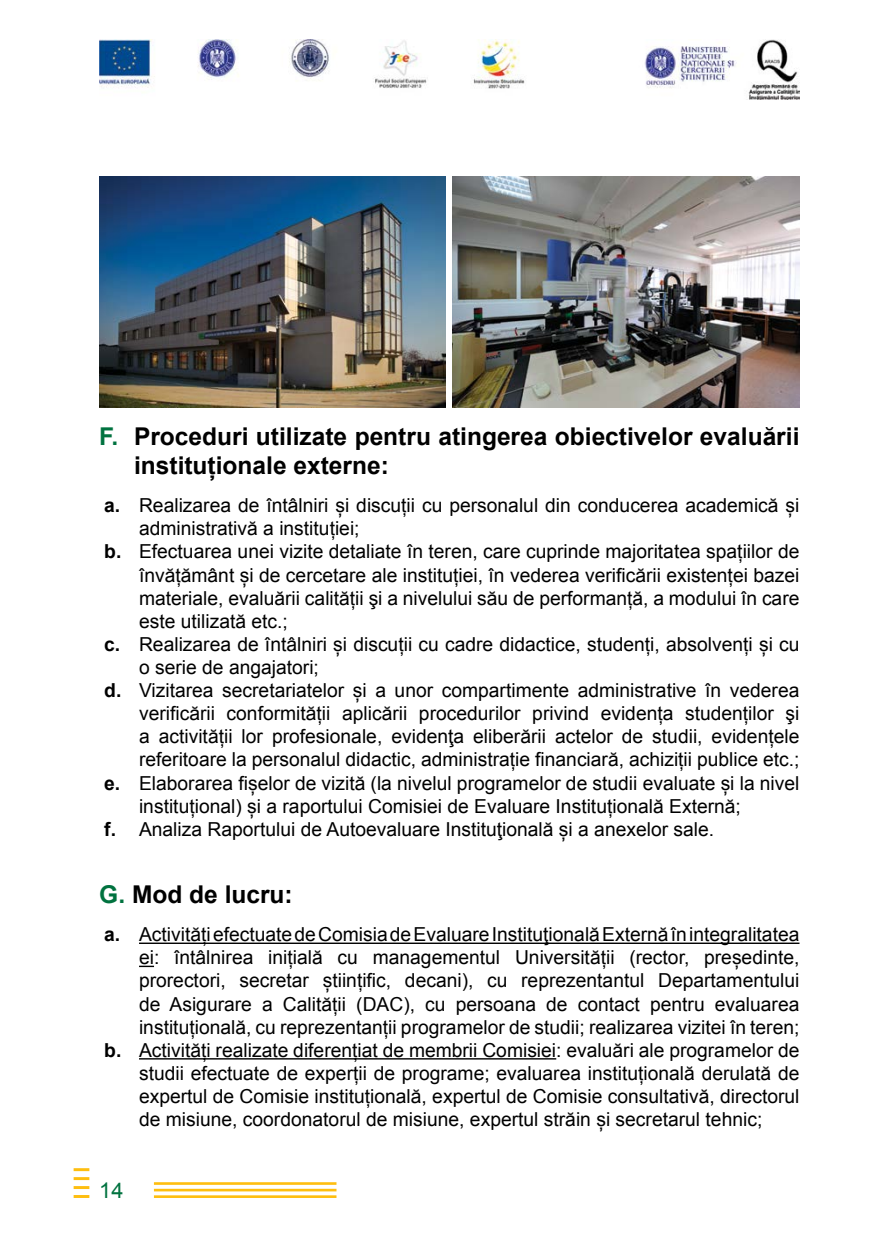
<style>
.page{position:relative;width:874px;height:1241px;background:#fff}
.page>*{position:absolute;margin:0;border:0;box-sizing:border-box;transform-origin:0 0}
.t1{font:700 24.5px/29.4px "Arial";color:#000}
.t2{font:21.7px "Arial";color:#00723f}
.t3{font:19.25px "Arial";color:#000}
.s1{color:#00723f}
.s2{font-weight:700}
</style>
<div class="page">
<hr style="left:74px;top:1194px;width:15px;height:3px;background:#febe10">
<hr style="left:74px;top:1185px;width:15px;height:3px;background:#febe10">
<hr style="left:74px;top:1176px;width:15px;height:3px;background:#febe10">
<hr style="left:74px;top:1167px;width:15px;height:3px;background:#febe10">
<hr style="left:154px;top:1181px;width:182px;height:3px;background:#febe10">
<hr style="left:154px;top:1188px;width:182px;height:3px;background:#febe10">
<hr style="left:154px;top:1195px;width:182px;height:2px;background:#febe10">
<img style="left:99px;top:40px;width:700px;height:59px">
<hr style="left:139px;top:942px;width:660px;height:1px;background:#000">
<svg style="left:139px;top:965px;width:15px;height:1px"></svg>
<hr style="left:139px;top:1057px;width:417px;height:2px;background:#000">
<img style="left:99px;top:176px;width:346px;height:231px">
<img style="left:452px;top:176px;width:347px;height:231px">
<p class="t1" style="left:134px;top:422px;width:666px;text-indent:-35px"><span class="s1">F.</span> Proceduri utilizate pentru atingerea obiectivelor evaluării instituționale externe:</p>
<p class="t3" style="left:104px;top:492px;width:696px"><span class="s2">a.</span> Realizarea de întâlniri și discuții cu personalul din conducerea academică și</p>
<p class="t3" style="left:139px;top:516px;width:222px">administrativă a instituției;</p>
<p class="t3" style="left:104px;top:539px;width:696px"><span class="s2">b.</span> Efectuarea unei vizite detaliate în teren, care cuprinde majoritatea spațiilor de</p>
<p class="t3" style="left:139px;top:562px;width:661px">învățământ și de cercetare ale instituției, în vederea verificării existenței bazei</p>
<p class="t3" style="left:139px;top:585px;width:661px">materiale, evaluării calității şi a nivelului său de performanță, a modului în care</p>
<p class="t3" style="left:139px;top:608px;width:150px">este utilizată etc.;</p>
<p class="t3" style="left:104px;top:631px;width:696px"><span class="s2">c.</span> Realizarea de întâlniri și discuții cu cadre didactice, studenți, absolvenți și cu</p>
<p class="t3" style="left:139px;top:654px;width:181px">o serie de angajatori;</p>
<p class="t3" style="left:104px;top:677px;width:696px"><span class="s2">d.</span> Vizitarea secretariatelor și a unor compartimente administrative în vederea</p>
<p class="t3" style="left:139px;top:700px;width:661px">verificării conformității aplicării procedurilor privind evidența studenților şi</p>
<p class="t3" style="left:139px;top:723px;width:661px">a activității lor profesionale, evidenţa eliberării actelor de studii, evidențele</p>
<p class="t3" style="left:139px;top:747px;width:661px">referitoare la personalul didactic, administrație financiară, achiziții publice etc.;</p>
<p class="t3" style="left:104px;top:770px;width:696px"><span class="s2">e.</span> Elaborarea fișelor de vizită (la nivelul programelor de studii evaluate și la nivel</p>
<p class="t3" style="left:139px;top:793px;width:603px">instituțional) și a raportului Comisiei de Evaluare Instituțională Externă;</p>
<p class="t3" style="left:104px;top:816px;width:611px"><span class="s2">f.</span> Analiza Raportului de Autoevaluare Instituţională și a anexelor sale.</p>
<p class="t1" style="left:99px;top:880px;width:195px"><span class="s1">G.</span> Mod de lucru:</p>
<p class="t3" style="left:104px;top:921px;width:696px"><span class="s2">a.</span> Activități efectuate de Comisia de Evaluare Instituţională Externă în integralitatea</p>
<p class="t3" style="left:139px;top:944px;width:661px">ei: întâlnirea inițială cu managementul Universității (rector, președinte,</p>
<p class="t3" style="left:139px;top:967px;width:661px">prorectori, secretar științific, decani), cu reprezentantul Departamentului</p>
<p class="t3" style="left:139px;top:991px;width:661px">de Asigurare a Calității (DAC), cu persoana de contact pentru evaluarea</p>
<p class="t3" style="left:139px;top:1014px;width:661px">instituțională, cu reprezentanții programelor de studii; realizarea vizitei în teren;</p>
<p class="t3" style="left:104px;top:1037px;width:696px"><span class="s2">b.</span> Activități realizate diferențiat de membrii Comisiei: evaluări ale programelor de</p>
<p class="t3" style="left:139px;top:1060px;width:661px">studii efectuate de experții de programe; evaluarea instituțională derulată de</p>
<p class="t3" style="left:139px;top:1083px;width:661px">expertul de Comisie instituțională, expertul de Comisie consultativă, directorul</p>
<p class="t3" style="left:139px;top:1106px;width:624px">de misiune, coordonatorul de misiune, expertul străin și secretarul tehnic;</p>
<p class="t2" style="left:99px;top:1175px;width:26px">14</p>
</div>
